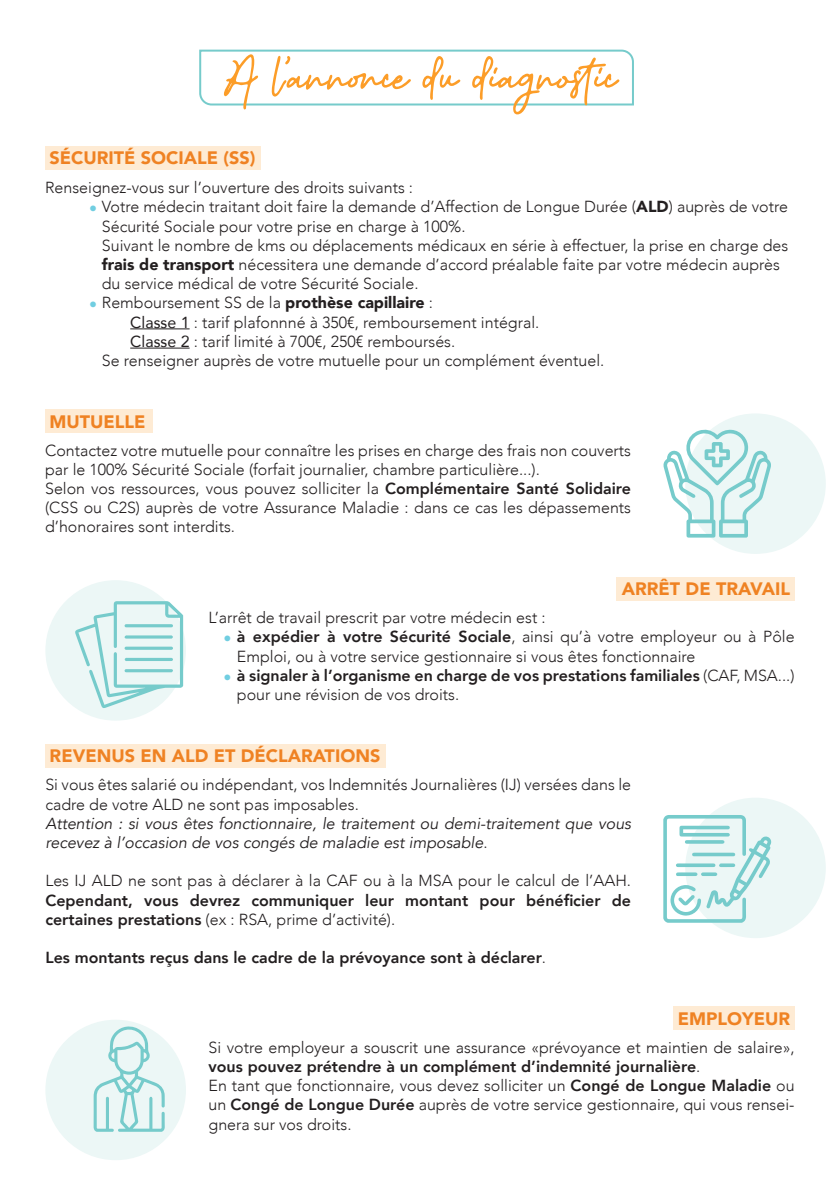
<style>
.page{position:relative;width:840px;height:1191px;background:#fff}
.page>*{position:absolute;margin:0;border:0;box-sizing:border-box;transform-origin:0 0}
.t1{font:72px "Better Yesterday";color:#fc9d28}
.t2{font:900 18px "Avenir";color:#ef8223}
.t3{font:300 16px/19.2px "Avenir";color:#231f20}
.t4{font:800 16px/19.2px "Avenir";color:#231f20}
.t5{font:italic 16px/19.2px "Avenir";color:#231f20}
.t6{font:300 16px "Avenir";color:#71cee1}
.s1{color:#71cee1}
.s2{font-weight:900}
.s3{font-weight:400}
.s4{font-weight:800}
.s5{font-weight:300}
.s6{font-weight:300;font-style:normal}
</style>
<div class="page">
<div style="left:684px;top:413px;width:141px;height:141px;background:#ecf7f6;border-radius:50%"></div>
<div style="left:684px;top:797px;width:141px;height:141px;background:#ecf7f6;border-radius:50%"></div>
<div style="left:45px;top:580px;width:141px;height:140px;background:#ecf7f6;border-radius:50%"></div>
<div style="left:45px;top:1019px;width:141px;height:141px;background:#ecf7f6;border-radius:50%"></div>
<div style="left:45px;top:409px;width:108px;height:24px;background:#feebd4"></div>
<div style="left:672px;top:1006px;width:122px;height:24px;background:#feebd4"></div>
<div style="left:46px;top:744px;width:340px;height:23px;background:#feebd4"></div>
<div style="left:615px;top:577px;width:179px;height:23px;background:#feebd4"></div>
<div style="left:45px;top:146px;width:216px;height:23px;background:#feebd4"></div>
<svg style="left:663px;top:815px;width:108px;height:107px"></svg>
<svg style="left:93px;top:1025px;width:72px;height:106px"></svg>
<svg style="left:75px;top:601px;width:108px;height:107px"></svg>
<svg style="left:663px;top:428px;width:108px;height:109px"></svg>
<hr style="left:130px;top:328px;width:59px;height:1px;background:#231f20">
<hr style="left:130px;top:348px;width:59px;height:1px;background:#231f20">
<svg style="left:199px;top:49px;width:435px;height:57px"></svg>
<p class="t1" style="left:225px;top:43px;width:391px">A l’annonce du diagnostic</p>
<p class="t2" style="left:49px;top:142px;width:207px">SÉCURITÉ SOCIALE (SS)</p>
<p class="t3" style="left:45px;top:178px;width:369px">Renseignez-vous sur l’ouverture des droits suivants :</p>
<p class="t3" style="left:89px;top:197px;width:700px"><span class="s1">•</span> Votre médecin traitant doit faire la demande d’Affection de Longue Durée (<span class="s2">ALD</span>) auprès de votre</p>
<p class="t3" style="left:102px;top:216px;width:365px">Sécurité Sociale pour votre prise en charge à 100%.</p>
<p class="t3" style="left:102px;top:236px;width:687px">Suivant le nombre de kms ou déplacements médicaux en série à effectuer, la prise en charge des</p>
<p class="t3" style="left:102px;top:255px;width:679px"><span class="s2">frais de transport</span> nécessitera une demande d’accord préalable faite par votre médecin auprès</p>
<p class="t3" style="left:102px;top:274px;width:318px">du service médical de votre Sécurité Sociale.</p>
<p class="t3" style="left:89px;top:293px;width:345px"><span class="s1">•</span> Remboursement SS de la <span class="s2">prothèse capillaire</span> :</p>
<p class="t3" style="left:130px;top:312px;width:410px"><span class="s3">Classe 1</span> : tarif plafonnné à 350€, remboursement intégral.</p>
<p class="t3" style="left:130px;top:332px;width:326px"><span class="s3">Classe 2</span> : tarif limité à 700€, 250€ remboursés.</p>
<p class="t3" style="left:102px;top:351px;width:503px">Se renseigner auprès de votre mutuelle pour un complément éventuel.</p>
<p class="t2" style="left:49px;top:406px;width:98px">MUTUELLE</p>
<p class="t3" style="left:45px;top:440px;width:587px">Contactez votre mutuelle pour connaître les prises en charge des frais non couverts par le 100% Sécurité Sociale (forfait journalier, chambre particulière...).</p>
<p class="t3" style="left:45px;top:479px;width:587px;text-align:justify">Selon vos ressources, vous pouvez solliciter la <span class="s4">Complémentaire Santé Solidaire </span>(CSS ou C2S) auprès de votre Assurance Maladie : dans ce cas les dépassements d’honoraires sont interdits.</p>
<p class="t2" style="left:621px;top:573px;width:170px">ARRÊT DE TRAVAIL</p>
<p class="t3" style="left:208px;top:608px;width:338px">L’arrêt de travail prescrit par votre médecin est :</p>
<p class="t3" style="left:237px;top:627px;width:559px"><span class="s4">à expédier à votre Sécurité Sociale</span>, ainsi qu’à votre employeur ou à Pôle<br>Emploi, ou à votre service gestionnaire si vous êtes fonctionnaire</p>
<p class="t4" style="left:237px;top:665px;width:559px">à signaler à l’organisme en charge de vos prestations familiales <span class="s5">(CAF, MSA...) pour une révision de vos droits.</span></p>
<p class="t6" style="left:223px;top:629px;width:9px">•</p>
<p class="t6" style="left:223px;top:668px;width:9px">•</p>
<p class="t2" style="left:50px;top:740px;width:332px">REVENUS EN ALD ET DÉCLARATIONS</p>
<p class="t3" style="left:45px;top:775px;width:587px">Si vous êtes salarié ou indépendant, vos Indemnités Journalières (IJ) versées dans le cadre de votre ALD ne sont pas imposables.</p>
<p class="t5" style="left:45px;top:814px;width:587px">Attention : si vous êtes fonctionnaire, le traitement ou demi-traitement que vous recevez à l’occasion de vos congés de maladie est imposable<span class="s6">.</span></p>
<p class="t3" style="left:45px;top:871px;width:587px;text-align:justify">Les IJ ALD ne sont pas à déclarer à la CAF ou à la MSA pour le calcul de l’AAH.<br><span class="s4">Cependant, vous devrez communiquer leur montant pour bénéficier de certaines prestations</span> (ex : RSA, prime d’activité).</p>
<p class="t4" style="left:45px;top:948px;width:502px">Les montants reçus dans le cadre de la prévoyance sont à déclarer<span class="s5">.</span></p>
<p class="t2" style="left:677px;top:1003px;width:114px">EMPLOYEUR</p>
<p class="t3" style="left:208px;top:1037px;width:587px">Si votre employeur a souscrit une assurance «prévoyance et maintien de salaire», <span class="s4">vous pouvez prétendre à un complément d’indemnité journalière</span>.</p>
<p class="t3" style="left:208px;top:1076px;width:587px;text-align:justify">En tant que fonctionnaire, vous devez solliciter un <span class="s4">Congé de Longue Maladie</span> ou un <span class="s4">Congé de Longue Durée</span> auprès de votre service gestionnaire, qui vous rensei&shy;gnera sur vos droits.</p>
</div>
